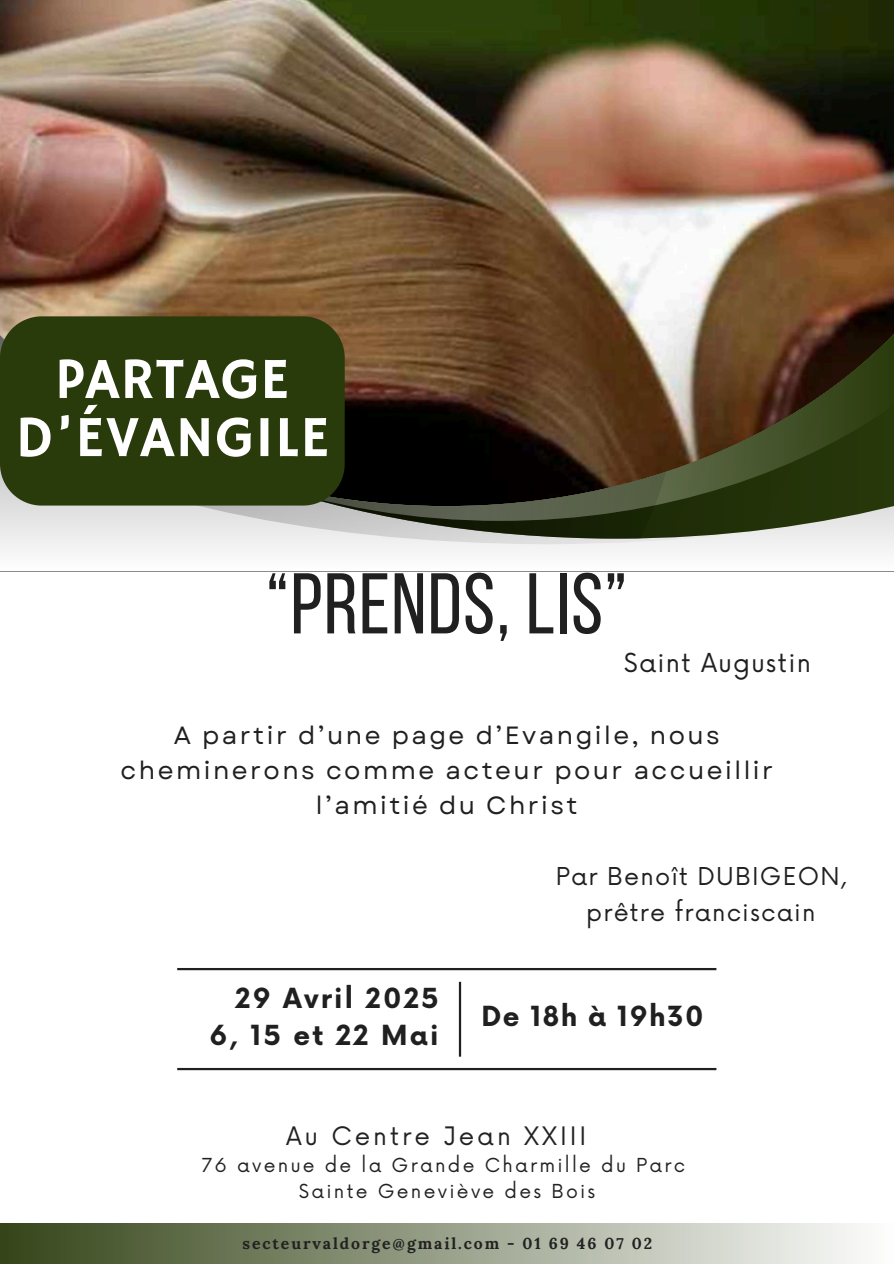
<style>
.page{position:relative;width:894px;height:1264px;background:#fff}
.page>*{position:absolute;margin:0;border:0;box-sizing:border-box;transform-origin:0 0}
.t1{font:85.8px "Bebas Neue";letter-spacing:.015em;color:#202020}
.t2{font:58.35px/58.1px "Hammersmith One";letter-spacing:.015em;color:#fff;text-align:center}
.t3{font:700 27px/37.2px "Now";letter-spacing:.08em;color:#202020;text-align:right}
.t4{font:700 27px "Now";letter-spacing:.05em;color:#202020}
.t5{font:25.5px "Now";letter-spacing:.05em;color:#202020}
.t6{font:24.9px/34.8px "Garet";letter-spacing:.1em;color:#202020;text-align:center}
.t7{font:24.75px "Now";letter-spacing:.12em;color:#222}
.t8{font:24px/36px "Now";letter-spacing:.05em;color:#202020;text-align:center}
.t9{font:18.75px/25.8px "Now";letter-spacing:.12em;color:#222;text-align:center}
.t10{font:700 15.75px "Lora";letter-spacing:.12em;color:#222}
</style>
<div class="page">
<img style="left:0;top:0;width:893px;height:316px">
<hr style="left:177px;top:967px;width:539px;height:3px;background:#202020">
<hr style="left:177px;top:1067px;width:539px;height:3px;background:#202020">
<hr style="left:459px;top:981px;width:2px;height:75px;background:#202020">
<svg style="left:0;top:544px;width:893px;height:28px"></svg>
<svg style="left:0;top:316px;width:893px;height:228px;background:#5d533f"></svg>
<div style="left:0;top:1223px;width:893px;height:40px;background:linear-gradient(to right,#354518,#fdfefd)"></div>
<div style="left:0;top:316px;width:344px;height:189px;background:#293a0b"></div>
<h1 class="t2" style="left:15px;top:353px;width:316px">PARTAGE<br>D’ÉVANGILE</h1>
<h4 class="t1" style="left:266px;top:569px;width:363px">“PRENDS, LIS”</h4>
<h4 class="t5" style="left:623px;top:648px;width:188px">Saint Augustin</h4>
<h5 class="t6" style="left:121px;top:717px;width:653px">A partir d’une page d’Evangile, nous cheminerons comme acteur pour accueillir l’amitié du Christ</h5>
<h2 class="t3" style="left:209px;top:981px;width:230px">29 Avril 2025<br>6, 15 et 22 Mai</h2>
<h3 class="t8" style="left:555px;top:859px;width:292px">Par Benoît DUBIGEON, prêtre franciscain</h3>
<p class="t4" style="left:481px;top:1001px;width:223px">De 18h à 19h30</p>
<h3 class="t7" style="left:286px;top:1122px;width:301px">Au Centre Jean XXIII</h3>
<h3 class="t9" style="left:201px;top:1153px;width:485px">76 avenue de la Grande Charmille du Parc<br>Sainte Geneviève des Bois</h3>
<h6 class="t10" style="left:242px;top:1233px;width:411px">secteurvaldorge@gmail.com - 01 69 46 07 02</h6>
</div>
